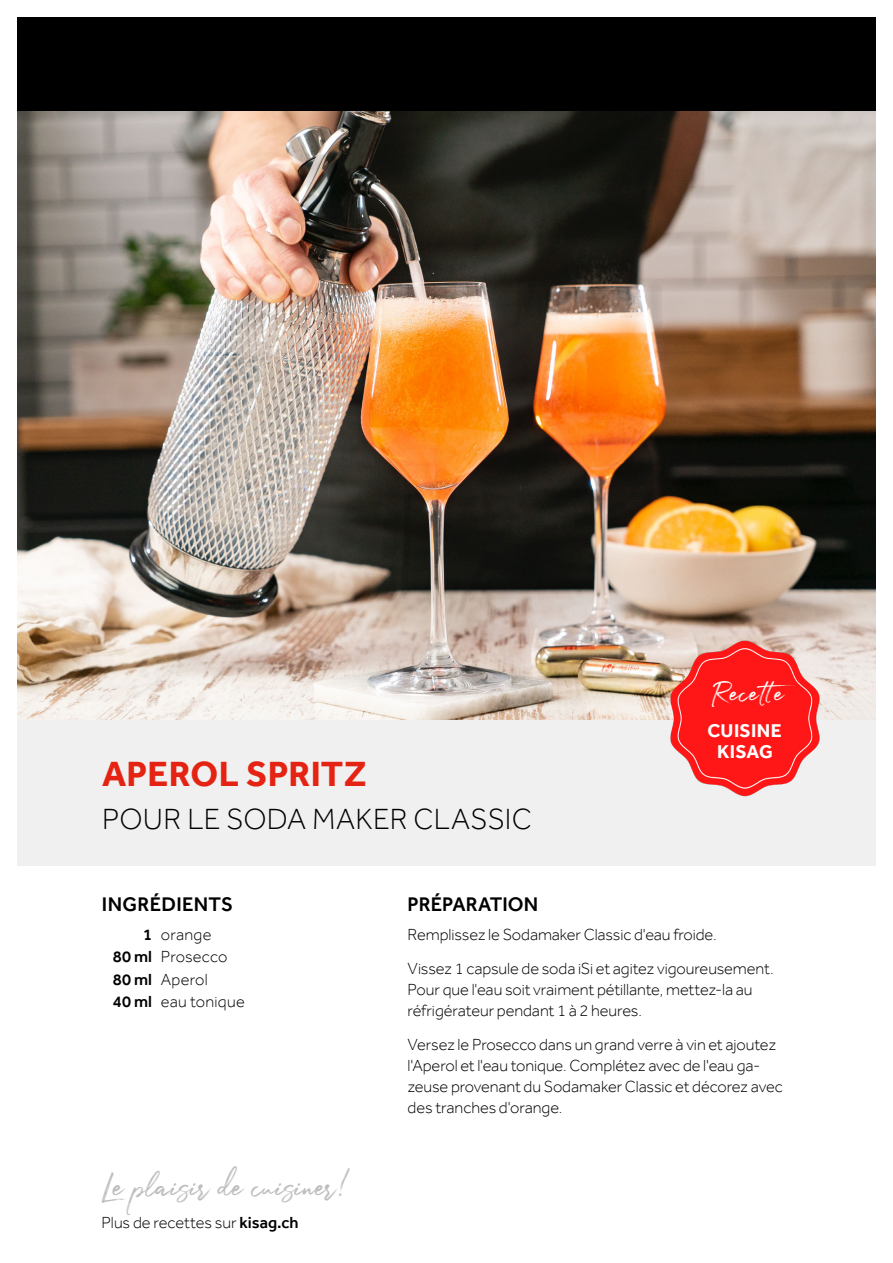
<style>
.page{position:relative;width:893px;height:1263px;background:#fff}
.page>*{position:absolute;margin:0;border:0;box-sizing:border-box;transform-origin:0 0}
.t1{font:36px "Julietta Messie";letter-spacing:-.005em;color:#bcbcbc}
.t2{font:700 36px "Effra";letter-spacing:.01em;color:#e42313}
.t3{font:31.05px "Julietta Messie";letter-spacing:.02em;color:#fff}
.t4{font:300 30px "Effra";letter-spacing:.01em;color:#000}
.t5{font:500 20.25px "Effra";letter-spacing:.005em;color:#000}
.t6{font:700 18.9px "Effra";letter-spacing:.015em;color:#fff}
.t7{font:300 16.5px/21px "Effra";letter-spacing:-.005em;color:#000}
.t8{font:300 16.5px "Effra";letter-spacing:.015em;color:#000}
.s1{font-weight:500}
</style>
<div class="page">
<div style="left:17px;top:708px;width:859px;height:157px;background:#f0f0f0"></div>
<img style="left:17px;top:111px;width:859px;height:608px">
<img style="left:661px;top:632px;width:162px;height:165px">
<div style="left:17px;top:17px;width:859px;height:94px;background:#000"></div>
<p class="t2" style="left:102px;top:753px;width:266px">APEROL SPRITZ</p>
<p class="t4" style="left:102px;top:801px;width:431px">POUR LE SODA MAKER CLASSIC</p>
<p class="t3" style="left:712px;top:672px;width:89px">Recette</p>
<p class="t6" style="left:707px;top:719px;width:76px">CUISINE</p>
<p class="t6" style="left:717px;top:740px;width:57px">KISAG</p>
<p class="t5" style="left:102px;top:892px;width:133px">INGRÉDIENTS</p>
<p class="t7" style="left:143px;top:923px;width:70px"><span class="s1">1</span> orange</p>
<p class="t7" style="left:113px;top:946px;width:116px"><span class="s1">80 ml</span> Prosecco</p>
<p class="t7" style="left:113px;top:968px;width:96px"><span class="s1">80 ml</span> Aperol</p>
<p class="t8" style="left:113px;top:992px;width:133px"><span class="s1">40 ml</span> eau tonique</p>
<p class="t1" style="left:102px;top:1163px;width:250px">Le plaisir de cuisiner!</p>
<p class="t7" style="left:102px;top:1212px;width:199px">Plus de recettes sur <span class="s1">kisag.ch</span></p>
<p class="t5" style="left:408px;top:892px;width:132px">PRÉPARATION</p>
<p class="t7" style="left:408px;top:924px;width:311px">Remplissez le Sodamaker Classic d'eau froide.</p>
<p class="t7" style="left:408px;top:958px;width:367px">Vissez 1 capsule de soda iSi et agitez vigoureusement.<br>Pour que l'eau soit vraiment pétillante, mettez-la au réfrigérateur pendant 1 à 2 heures.</p>
<p class="t7" style="left:408px;top:1033px;width:377px">Versez le Prosecco dans un grand verre à vin et ajoutez l'Aperol et l'eau tonique. Complétez avec de l'eau ga&shy;zeuse provenant du Sodamaker Classic et décorez avec des tranches d'orange.</p>
</div>
